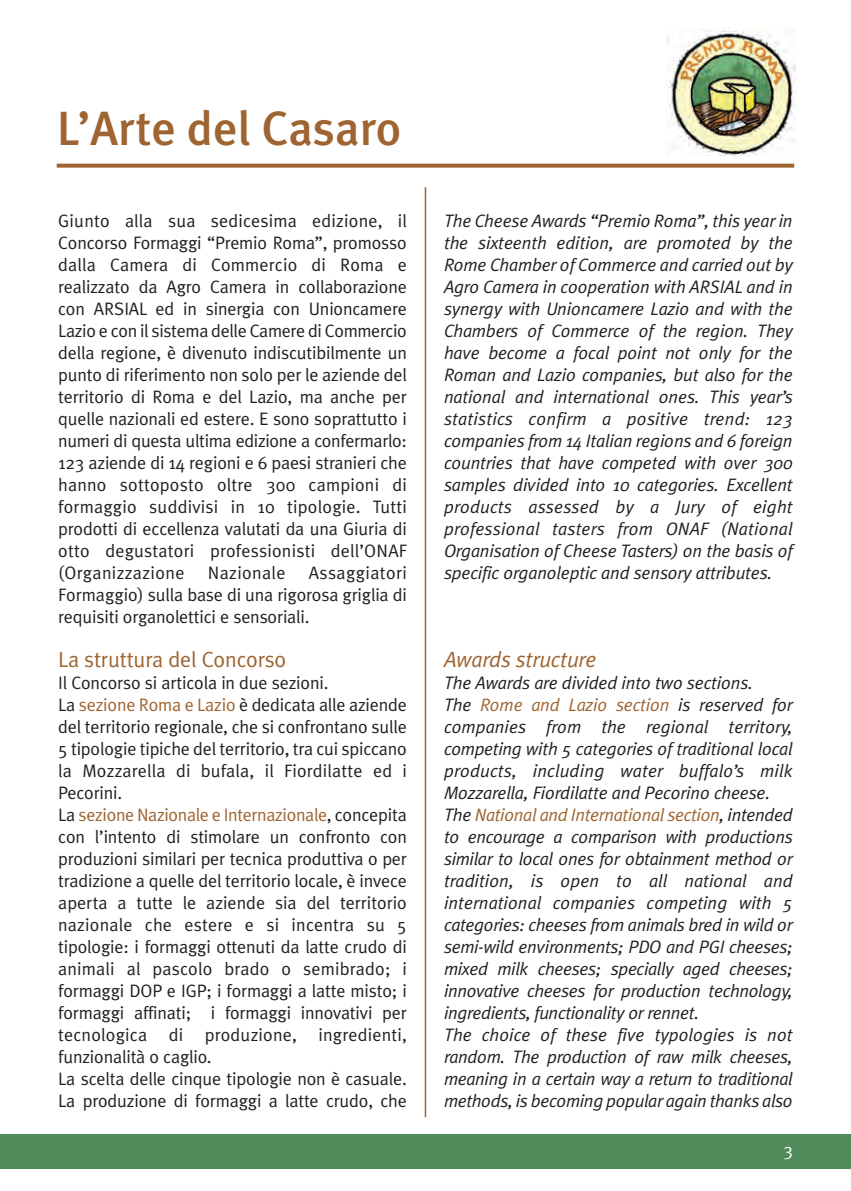
<style>
.page{position:relative;width:851px;height:1191px;background:#fff}
.page>*{position:absolute;margin:0;border:0;box-sizing:border-box;transform-origin:0 0}
.t1{font:500 48px "Meta Plus";color:#9e6431}
.t2{font:22px "Meta Plus Normal";letter-spacing:-.01em;color:#9e6431}
.t3{font:italic 22px "Meta Plus Normal";letter-spacing:-.01em;color:#9e6431}
.t4{font:18px/22px "Meta Plus Normal";letter-spacing:-.01em;color:#231f20;text-align:justify}
.t5{font:italic 18px/22px "Meta Plus Normal";letter-spacing:-.02em;color:#231f20;text-align:justify}
.t6{font:18px "Meta Plus Normal";letter-spacing:.02em;color:#231f20}
.t7{font:18px "Meta Plus Normal";color:#fff}
.s1{color:#9e6431}
</style>
<div class="page">
<div style="left:0;top:1134px;width:850px;height:34px;background:#528b5b"></div>
<svg style="left:57px;top:164px;width:737px;height:4px;fill:#9e6431"></svg>
<img style="left:666px;top:28px;width:129px;height:127px">
<hr style="left:424px;top:187px;width:2px;height:930px;background:#9e6431">
<h1 class="t1" style="left:57px;top:101px;width:346px">L’Arte del Casaro</h1>
<p class="t4" style="left:58px;top:209px;width:350px">Giunto alla sua sedicesima edizione, il Concorso Formaggi “Premio Roma”, promosso dalla Camera di Commercio di Roma e realizzato da Agro Camera in collaborazione con ARSIAL ed in sinergia con Unioncamere Lazio e con il sistema delle Camere di Commercio della regione, è divenuto indiscutibilmente un punto di riferimento non solo per le aziende del territorio di Roma e del Lazio, ma anche per quelle nazionali ed estere. E sono soprattutto i numeri di questa ultima edizione a confermarlo:<br>123 aziende di 14 regioni e 6 paesi stranieri che hanno sottoposto oltre 300 campioni di formaggio suddivisi in 10 tipologie. Tutti prodotti di eccellenza valutati da una Giuria di otto degustatori professionisti dell’ONAF (Organizzazione</p>
<p class="t6" style="left:208px;top:562px;width:79px">Nazionale</p>
<p class="t4" style="left:58px;top:561px;width:350px;text-indent:251px">Assaggiatori Formaggio) sulla base di una rigorosa griglia di requisiti organolettici e sensoriali.</p>
<p class="t2" style="left:58px;top:646px;width:230px">La struttura del Concorso</p>
<p class="t4" style="left:58px;top:671px;width:350px;text-align:left">Il Concorso si articola in due sezioni.<br>La <span class="s1">sezione Roma e Lazio</span> è dedicata alle aziende del territorio regionale, che si confrontano sulle 5 tipologie tipiche del territorio, tra cui spiccano la Mozzarella di bufala, il Fiordilatte ed i Pecorini.<br>La <span class="s1">sezione Nazionale e Internazionale</span>, concepita con l’intento di stimolare un confronto con produzioni similari per tecnica produttiva o per tradizione a quelle del territorio locale, è invece aperta a tutte le aziende sia del territorio nazionale che estere e si incentra su 5 tipologie: i formaggi ottenuti da latte crudo di animali al pascolo brado o semibrado; i formaggi DOP e IGP; i formaggi a latte misto; i formaggi affinati; i formaggi innovativi per tecnologica di produzione, ingredienti, funzionalità o caglio.<br>La scelta delle cinque tipologie non è casuale.<br>La produzione di formaggi a latte crudo, che</p>
<p class="t5" style="left:444px;top:209px;width:350px">The Cheese Awards “Premio Roma”, this year in the sixteenth edition, are promoted by the Rome Chamber of Commerce and carried out by Agro Camera in cooperation with ARSIAL and in synergy with Unioncamere Lazio and with the Chambers of Commerce of the region. They have become a focal point not only for the Roman and Lazio companies, but also for the national and international ones. This year’s statistics confirm a positive trend: 123 companies from 14 Italian regions and 6 foreign countries that have competed with over 300 samples divided into 10 categories. Excellent products assessed by a Jury of eight professional tasters from ONAF (National Organisation of Cheese Tasters) on the basis of specific organoleptic and sensory attributes.</p>
<p class="t3" style="left:444px;top:646px;width:154px">Awards structure</p>
<p class="t5" style="left:444px;top:671px;width:350px;text-align:left">The Awards are divided into two sections.<br>The <span class="s1">Rome and Lazio section</span> is reserved for companies from the regional territory, competing with 5 categories of traditional local products, including water buffalo’s milk Mozzarella, Fiordilatte and Pecorino cheese.<br>The <span class="s1">National and International section</span>, intended to encourage a comparison with productions similar to local ones for obtainment method or tradition, is open to all national and international companies competing with 5 categories: cheeses from animals bred in wild or semi-wild environments; PDO and PGI cheeses; mixed milk cheeses; specially aged cheeses; innovative cheeses for production technology, ingredients, functionality or rennet.<br>The choice of these five typologies is not random. The production of raw milk cheeses, meaning in a certain way a return to traditional methods, is becoming popular again thanks also</p>
<p class="t7" style="left:783px;top:1139px;width:11px">3</p>
</div>
